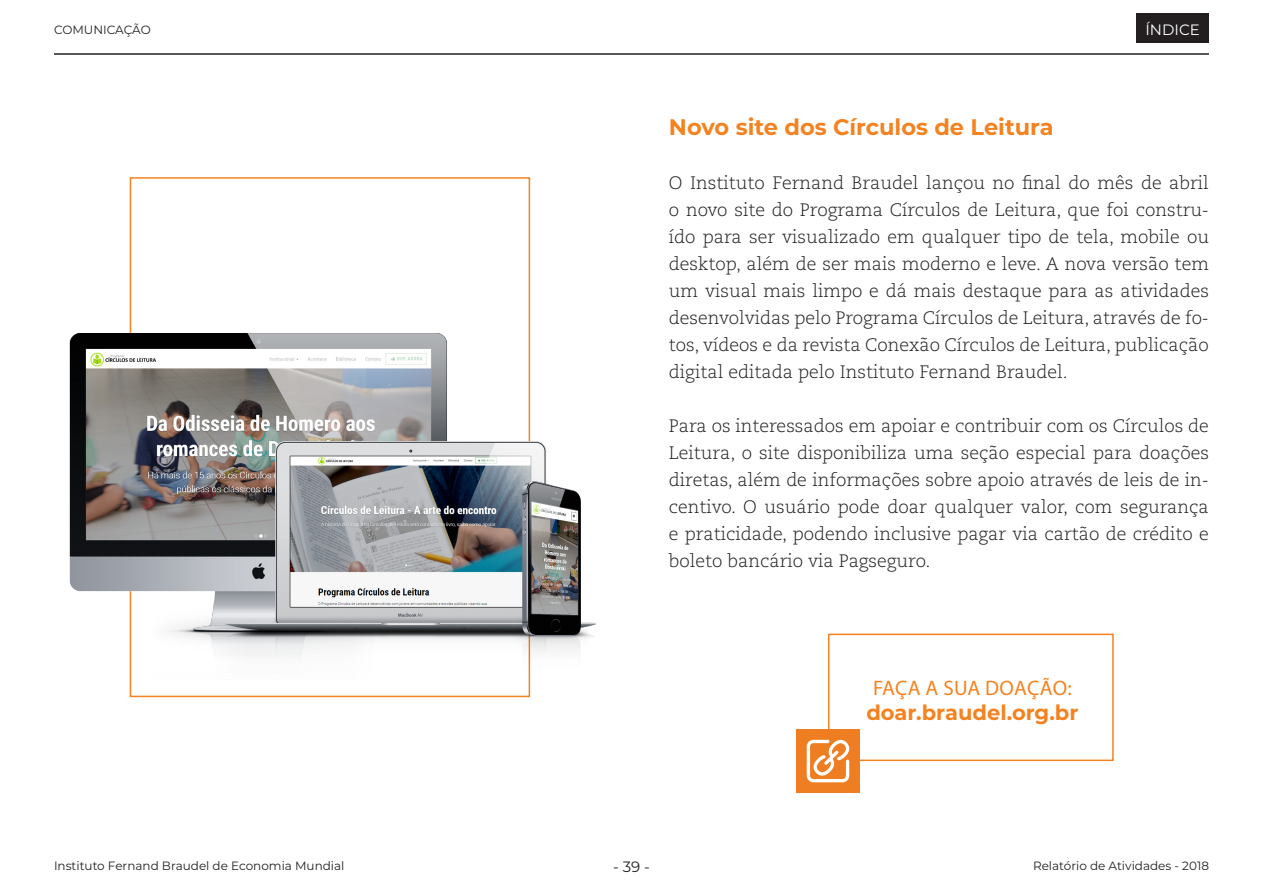
<style>
.page{position:relative;width:1263px;height:893px;background:#fff}
.page>*{position:absolute;margin:0;border:0;box-sizing:border-box;transform-origin:0 0}
.t1{font:700 22.5px "Montserrat";color:#f58220}
.t2{font:700 21px "Montserrat";color:#f58220}
.t3{font:21px "Myriad Pro";letter-spacing:.005em;color:#f58220}
.t4{font:300 18px/27px "Caecilia LT Std";color:#231f20;text-align:justify}
.t5{font:15px "Montserrat";color:#fff}
.t6{font:15px "Montserrat";color:#231f20}
.t7{font:12px "Montserrat";color:#231f20}
</style>
<div class="page">
<hr style="left:54px;top:53px;width:1155px;height:2px;background:#231f20">
<div style="left:1136px;top:13px;width:73px;height:30px;background:#231f20"></div>
<img style="left:69px;top:309px;width:528px;height:371px">
<div style="left:828px;top:634px;width:286px;height:127px;border:2px solid #f58220"></div>
<div style="left:796px;top:729px;width:64px;height:64px;background:#ef7e22"></div>
<svg style="left:807px;top:740px;width:42px;height:42px"></svg>
<p class="t7" style="left:54px;top:21px;width:98px">COMUNICAÇÃO</p>
<p class="t5" style="left:1145px;top:20px;width:56px">ÍNDICE</p>
<p class="t1" style="left:669px;top:111px;width:386px">Novo site dos Círculos de Leitura</p>
<p class="t4" style="left:669px;top:170px;width:542px">O Instituto Fernand Braudel lançou no final do mês de abril o novo site do Programa Círculos de Leitura, que foi constru&shy;ído para ser visualizado em qualquer tipo de tela, mobile ou desktop, além de ser mais moderno e leve. A nova versão tem um visual mais limpo e dá mais destaque para as atividades desenvolvidas pelo Programa Círculos de Leitura, através de fo&shy;tos, vídeos e da revista Conexão Círculos de Leitura, publicação digital editada pelo Instituto Fernand Braudel.</p>
<p class="t4" style="left:669px;top:413px;width:542px">Para os interessados em apoiar e contribuir com os Círculos de Leitura, o site disponibiliza uma seção especial para doações diretas, além de informações sobre apoio através de leis de in&shy;centivo. O usuário pode doar qualquer valor, com segurança e praticidade, podendo inclusive pagar via cartão de crédito e boleto bancário via Pagseguro.</p>
<p class="t3" style="left:873px;top:675px;width:200px">FAÇA A SUA DOAÇÃO:</p>
<p class="t2" style="left:866px;top:697px;width:213px">doar.braudel.org.br</p>
<p class="t7" style="left:54px;top:858px;width:292px">Instituto Fernand Braudel de Economia Mundial</p>
<p class="t6" style="left:613px;top:856px;width:38px">- 39 -</p>
<p class="t7" style="left:1033px;top:858px;width:177px">Relatório de Atividades - 2018</p>
</div>
